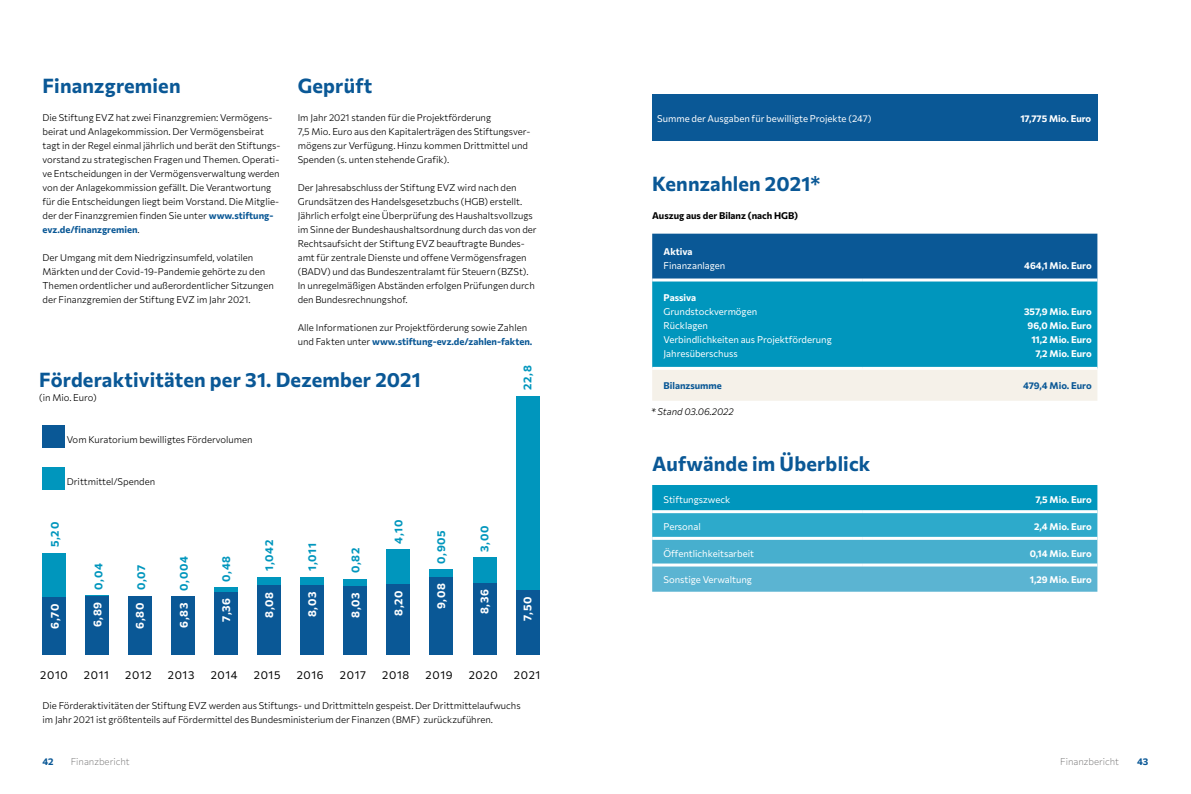
<style>
.page{position:relative;width:1191px;height:794px;background:#fff}
.page>*{position:absolute;margin:0;border:0;box-sizing:border-box;transform-origin:0 0}
.t1{font:700 20px "Commissioner";letter-spacing:.01em;color:#0a5896}
.t2{font:700 11.2px "Commissioner";letter-spacing:.06em;color:#0096bd}
.t3{font:11.2px "Commissioner";letter-spacing:.06em;color:#000}
.t4{font:700 11.2px "Commissioner";letter-spacing:.06em;color:#fff}
.t5{font:300 9.5px/14px "Commissioner";color:#000}
.t6{font:9.5px/14px "Commissioner";color:#fff}
.t7{font:700 9.5px/14px "Commissioner";color:#fff;text-align:right}
.t8{font:700 9.5px "Commissioner";color:#0a5896}
.t9{font:700 9.5px "Commissioner";color:#000}
.t10{font:200 9.5px "Commissioner";color:#706f6f}
.s1{font-weight:700;color:#0a5896}
</style>
<div class="page">
<div style="left:43px;top:553px;width:23px;height:44px;background:#0096bd"></div>
<div style="left:43px;top:597px;width:23px;height:58px;background:#0a5896"></div>
<svg style="left:86px;top:595px;width:23px;height:1px"></svg>
<div style="left:86px;top:596px;width:23px;height:59px;background:#0a5896"></div>
<div style="left:129px;top:596px;width:23px;height:59px;background:#0a5896"></div>
<div style="left:172px;top:596px;width:23px;height:59px;background:#0a5896"></div>
<hr style="left:215px;top:588px;width:23px;height:4px;background:#0096bd">
<div style="left:215px;top:592px;width:23px;height:63px;background:#0a5896"></div>
<div style="left:258px;top:577px;width:23px;height:8px;background:#0096bd"></div>
<div style="left:258px;top:585px;width:23px;height:70px;background:#0a5896"></div>
<div style="left:301px;top:577px;width:23px;height:8px;background:#0096bd"></div>
<div style="left:301px;top:585px;width:23px;height:70px;background:#0a5896"></div>
<div style="left:344px;top:579px;width:23px;height:7px;background:#0096bd"></div>
<div style="left:344px;top:586px;width:23px;height:69px;background:#0a5896"></div>
<div style="left:387px;top:549px;width:23px;height:35px;background:#0096bd"></div>
<div style="left:387px;top:584px;width:23px;height:71px;background:#0a5896"></div>
<div style="left:430px;top:569px;width:23px;height:8px;background:#0096bd"></div>
<div style="left:430px;top:577px;width:23px;height:78px;background:#0a5896"></div>
<div style="left:473px;top:557px;width:23px;height:26px;background:#0096bd"></div>
<div style="left:473px;top:583px;width:23px;height:72px;background:#0a5896"></div>
<div style="left:516px;top:396px;width:23px;height:194px;background:#0096bd"></div>
<div style="left:516px;top:590px;width:23px;height:65px;background:#0a5896"></div>
<div style="left:43px;top:425px;width:22px;height:23px;background:#0a5896"></div>
<div style="left:43px;top:467px;width:22px;height:23px;background:#0096bd"></div>
<div style="left:652px;top:94px;width:445px;height:47px;background:#0a5896"></div>
<div style="left:652px;top:234px;width:445px;height:44px;background:#0a5896"></div>
<div style="left:652px;top:281px;width:445px;height:86px;background:#0096bd"></div>
<div style="left:652px;top:370px;width:445px;height:31px;background:#f5f1e9"></div>
<svg style="left:652px;top:485px;width:445px;height:106px;background:#35a9ca"></svg>
<hr style="left:652px;top:510px;width:210px;height:3px;background:#fff">
<hr style="left:862px;top:510px;width:235px;height:3px;background:#fff">
<hr style="left:652px;top:537px;width:210px;height:3px;background:#fff">
<hr style="left:862px;top:537px;width:235px;height:3px;background:#fff">
<hr style="left:652px;top:563px;width:210px;height:3px;background:#fff">
<hr style="left:862px;top:563px;width:235px;height:3px;background:#fff">
<h1 class="t1" style="left:43px;top:70px;width:140px">Finanzgremien</h1>
<p class="t5" style="left:43px;top:110px;width:239px">Die Stiftung EVZ hat zwei Finanzgremien: Vermögens&shy;beirat und Anlagekommission. Der Vermögensbeirat tagt in der Regel einmal jährlich und berät den Stiftungs&shy;vorstand zu strategischen Fragen und Themen. Operati&shy;ve Entscheidungen in der Vermögensverwaltung werden von der Anlagekommission gefällt. Die Verantwortung für die Entscheidungen liegt beim Vorstand. Die Mitglie&shy;der der Finanzgremien finden Sie unter <span class="s1">www.stiftung&shy;evz.de/finanzgremien</span>.</p>
<p class="t5" style="left:43px;top:250px;width:233px">Der Umgang mit dem Niedrigzinsumfeld, volatilen Märkten und der Covid-19-Pandemie gehörte zu den Themen ordentlicher und außerordentlicher Sitzungen der Finanzgremien der Stiftung EVZ im Jahr 2021.</p>
<h1 class="t1" style="left:298px;top:70px;width:76px">Geprüft</h1>
<p class="t5" style="left:298px;top:110px;width:234px">Im Jahr 2021 standen für die Projektförderung<br>7,5 Mio. Euro aus den Kapitalerträgen des Stiftungsver&shy;mögens zur Verfügung. Hinzu kommen Drittmittel und Spenden (s. unten stehende Grafik).</p>
<p class="t5" style="left:298px;top:180px;width:240px">Der Jahresabschluss der Stiftung EVZ wird nach den Grundsätzen des Handelsgesetzbuchs (HGB) erstellt.<br>Jährlich erfolgt eine Überprüfung des Haushaltsvollzugs im Sinne der Bundeshaushaltsordnung durch das von der Rechtsaufsicht der Stiftung EVZ beauftragte Bundes&shy;amt für zentrale Dienste und offene Vermögensfragen (BADV) und das Bundeszentralamt für Steuern (BZSt).<br>In unregelmäßigen Abständen erfolgen Prüfungen durch den Bundesrechnungshof.</p>
<p class="t5" style="left:298px;top:320px;width:236px">Alle Informationen zur Projektförderung sowie Zahlen und Fakten unter <span class="s1">www.stiftung-evz.de/zahlen-fakten.</span></p>
<h1 class="t1" style="left:39px;top:364px;width:383px">Förderaktivitäten per 31. Dezember 2021</h1>
<p class="t5" style="left:39px;top:390px;width:59px">(in Mio. Euro)</p>
<p class="t5" style="left:67px;top:432px;width:187px">Vom Kuratorium bewilligtes Fördervolumen</p>
<p class="t5" style="left:67px;top:474px;width:90px">Drittmittel/Spenden</p>
<p class="t2" style="left:519px;top:390px;width:26px;rotate:-90deg">22,8</p>
<p class="t2" style="left:390px;top:543px;width:26px;rotate:-90deg">4,10</p>
<p class="t2" style="left:46px;top:547px;width:27px;rotate:-90deg">5,20</p>
<p class="t2" style="left:476px;top:552px;width:28px;rotate:-90deg">3,00</p>
<p class="t2" style="left:432px;top:564px;width:35px;rotate:-90deg">0,905</p>
<p class="t2" style="left:260px;top:571px;width:33px;rotate:-90deg">1,042</p>
<p class="t2" style="left:303px;top:571px;width:29px;rotate:-90deg">1,011</p>
<p class="t2" style="left:347px;top:573px;width:27px;rotate:-90deg">0,82</p>
<p class="t2" style="left:217px;top:582px;width:27px;rotate:-90deg">0,48</p>
<p class="t2" style="left:175px;top:591px;width:36px;rotate:-90deg">0,004</p>
<p class="t2" style="left:90px;top:589px;width:28px;rotate:-90deg">0,04</p>
<p class="t2" style="left:132px;top:590px;width:27px;rotate:-90deg">0,07</p>
<p class="t4" style="left:46px;top:628px;width:27px;rotate:-90deg">6,70</p>
<p class="t4" style="left:89px;top:627px;width:27px;rotate:-90deg">6,89</p>
<p class="t4" style="left:131px;top:628px;width:27px;rotate:-90deg">6,80</p>
<p class="t4" style="left:175px;top:628px;width:27px;rotate:-90deg">6,83</p>
<p class="t4" style="left:217px;top:622px;width:26px;rotate:-90deg">7,36</p>
<p class="t4" style="left:260px;top:617px;width:27px;rotate:-90deg">8,08</p>
<p class="t4" style="left:303px;top:617px;width:27px;rotate:-90deg">8,03</p>
<p class="t4" style="left:347px;top:618px;width:27px;rotate:-90deg">8,03</p>
<p class="t4" style="left:390px;top:616px;width:27px;rotate:-90deg">8,20</p>
<p class="t4" style="left:432px;top:609px;width:27px;rotate:-90deg">9,08</p>
<p class="t4" style="left:476px;top:614px;width:27px;rotate:-90deg">8,36</p>
<p class="t4" style="left:519px;top:621px;width:26px;rotate:-90deg">7,50</p>
<p class="t3" style="left:40px;top:666px;width:29px">2010</p>
<p class="t3" style="left:84px;top:666px;width:26px">2011</p>
<p class="t3" style="left:125px;top:666px;width:28px">2012</p>
<p class="t3" style="left:168px;top:666px;width:28px">2013</p>
<p class="t3" style="left:211px;top:666px;width:28px">2014</p>
<p class="t3" style="left:254px;top:666px;width:28px">2015</p>
<p class="t3" style="left:297px;top:666px;width:28px">2016</p>
<p class="t3" style="left:340px;top:666px;width:28px">2017</p>
<p class="t3" style="left:382px;top:666px;width:28px">2018</p>
<p class="t3" style="left:425px;top:666px;width:28px">2019</p>
<p class="t3" style="left:469px;top:666px;width:30px">2020</p>
<p class="t3" style="left:514px;top:666px;width:28px">2021</p>
<p class="t5" style="left:43px;top:698px;width:479px">Die Förderaktivitäten der Stiftung EVZ werden aus Stiftungs- und Drittmitteln gespeist. Der Drittmittelaufwuchs im Jahr 2021 ist größtenteils auf Fördermittel des Bundesministerium der Finanzen (BMF) zurückzuführen.</p>
<p class="t6" style="left:657px;top:111px;width:216px">Summe der Ausgaben für bewilligte Projekte (247)</p>
<p class="t7" style="left:1020px;top:111px;width:72px">17,775 Mio. Euro</p>
<h1 class="t1" style="left:652px;top:168px;width:170px">Kennzahlen 2021*</h1>
<p class="t9" style="left:652px;top:208px;width:147px">Auszug aus der Bilanz (nach HGB)</p>
<p class="t7" style="left:663px;top:243px;width:30px">Aktiva</p>
<p class="t6" style="left:663px;top:257px;width:63px">Finanzanlagen</p>
<p class="t7" style="left:1024px;top:257px;width:69px">464,1 Mio. Euro</p>
<p class="t7" style="left:663px;top:290px;width:34px">Passiva</p>
<p class="t6" style="left:663px;top:304px;width:170px">Grundstockvermögen<br>Rücklagen<br>Verbindlichkeiten aus Projektförderung<br>Jahresüberschuss</p>
<p class="t7" style="left:1024px;top:304px;width:69px">357,9 Mio. Euro<br>96,0 Mio. Euro<br>11,2 Mio. Euro<br>7,2 Mio. Euro</p>
<p class="t8" style="left:663px;top:378px;width:60px">Bilanzsumme</p>
<p class="t8" style="left:1023px;top:378px;width:70px">479,4 Mio. Euro</p>
<p class="t5" style="left:651px;top:404px;width:84px">* Stand 03.06.2022</p>
<h1 class="t1" style="left:652px;top:448px;width:220px">Aufwände im Überblick</h1>
<p class="t6" style="left:663px;top:492px;width:68px">Stiftungszweck</p>
<p class="t7" style="left:1035px;top:492px;width:58px">7,5 Mio. Euro</p>
<p class="t6" style="left:663px;top:519px;width:39px">Personal</p>
<p class="t7" style="left:1034px;top:519px;width:59px">2,4 Mio. Euro</p>
<p class="t6" style="left:663px;top:545px;width:92px">Öffentlichkeitsarbeit</p>
<p class="t7" style="left:1029px;top:545px;width:63px">0,14 Mio. Euro</p>
<p class="t6" style="left:663px;top:572px;width:90px">Sonstige Verwaltung</p>
<p class="t7" style="left:1029px;top:572px;width:63px">1,29 Mio. Euro</p>
<p class="t8" style="left:43px;top:754px;width:13px">42</p>
<p class="t10" style="left:71px;top:754px;width:60px">Finanzbericht</p>
<p class="t10" style="left:1060px;top:754px;width:60px">Finanzbericht</p>
<p class="t8" style="left:1137px;top:754px;width:13px">43</p>
</div>
